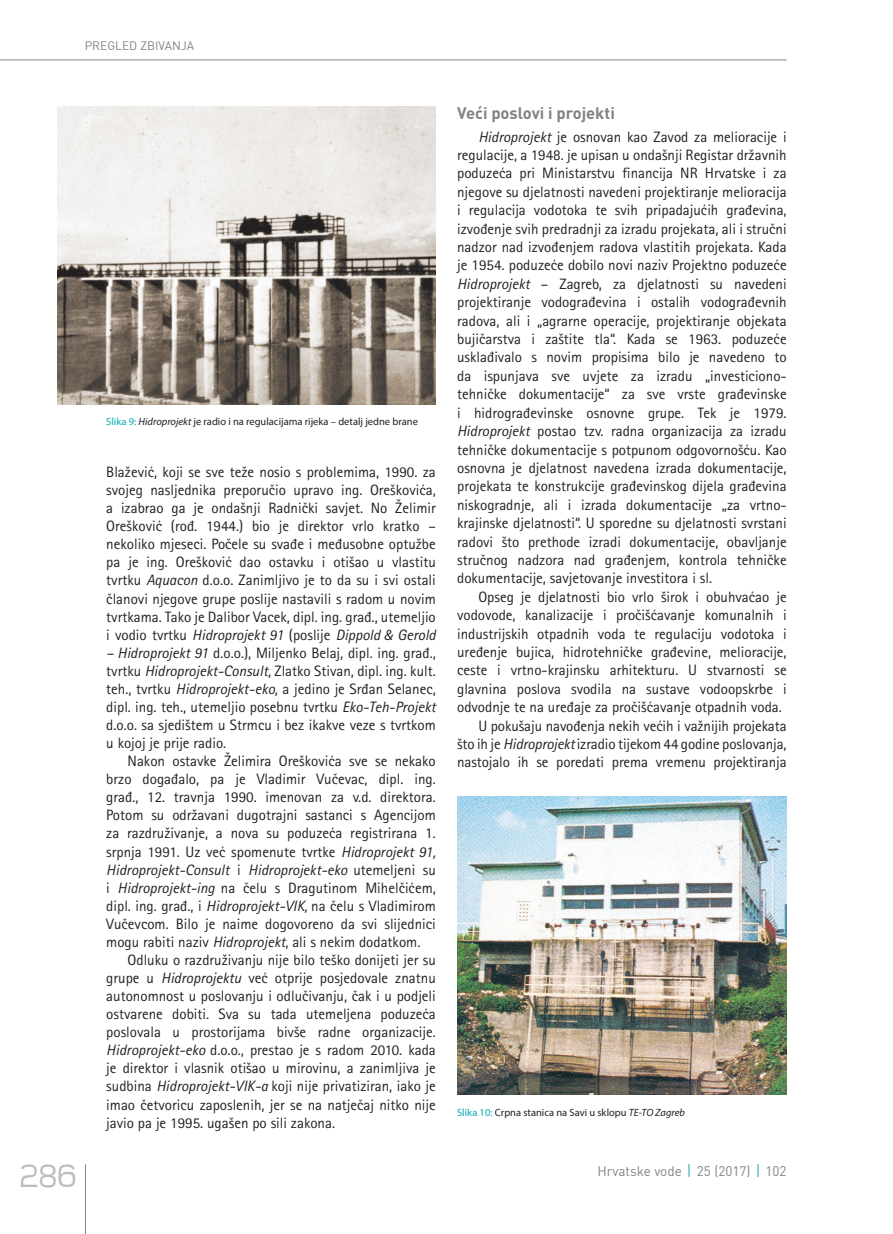
<style>
.page{position:relative;width:893px;height:1234px;background:#fff}
.page>*{position:absolute;margin:0;border:0;box-sizing:border-box;transform-origin:0 0}
.t1{font:300 36px "Teen";color:#bcbdc0}
.hv_naslov02_1{font:700 16.5px "DIN Pro";color:#808285}
.OSNOVNI_TEKST_10-12{font:15px/18px "Rotis Sans Serifklemy";color:#231f20;text-align:justify}
.t2{font:13.5px "DIN";color:#808285}
.t3{font:12px "DIN";color:#808285}
.hv_txt_tbl1{font:10.5px "Myriad Pro";color:#231f20}
.s1{color:#07aab9}
.s2{font-style:italic}
.s3{font-family:"Myriad Pro";font-style:italic}
</style>
<div class="page">
<hr style="left:85px;top:1164px;width:1px;height:69px;background:#808285">
<hr style="left:0;top:60px;width:787px;height:1px;background:#808285">
<svg style="left:689px;top:1164px;width:1px;height:12px"></svg>
<svg style="left:757px;top:1164px;width:2px;height:12px"></svg>
<img style="left:57px;top:106px;width:379px;height:298px">
<img style="left:457px;top:796px;width:330px;height:298px">
<p class="t3" style="left:85px;top:37px;width:111px">PREGLED ZBIVANJA</p>
<p class="hv_txt_tbl1" style="left:106px;top:415px;width:313px"><span class="s1">Slika 9:</span> <span class="s2">Hidroprojekt</span> je radio i na regulacijama rijeka – detalj jedne brane</p>
<p class="OSNOVNI_TEKST_10-12" style="left:106px;top:462px;width:331px">Blažević, koji se sve teže nosio s problemima, 1990. za svojeg nasljednika preporučio upravo ing. Oreškovića, a izabrao ga je ondašnji Radnički savjet. No Želimir Orešković (rođ. 1944.) bio je direktor vrlo kratko – nekoliko mjeseci. Počele su svađe i međusobne optužbe pa je ing. Orešković dao ostavku i otišao u vlastitu tvrtku <span class="s2">Aquacon</span> d.o.o. Zanimljivo je to da su i svi ostali članovi njegove grupe poslije nastavili s radom u novim tvrtkama. Tako je Dalibor Vacek, dipl. ing. građ., utemeljio i vodio tvrtku <span class="s2">Hidroprojekt 91</span> (poslije <span class="s2">Dippold</span> <span class="s3">&amp;</span> <span class="s2">Gerold</span></p>
<p class="OSNOVNI_TEKST_10-12" style="left:106px;top:643px;width:331px"><span class="s2">– Hidroprojekt 91</span> d.o.o.), Miljenko Belaj, dipl. ing. građ., tvrtku <span class="s2">Hidroprojekt-Consult</span>, Zlatko Stivan, dipl. ing. kult. teh., tvrtku <span class="s2">Hidroprojekt-eko</span>, a jedino je Srđan Selanec, dipl. ing. teh., utemeljio posebnu tvrtku <span class="s2">Eko-Teh-Projekt </span>d.o.o. sa sjedištem u Strmcu i bez ikakve veze s tvrtkom u kojoj je prije radio.</p>
<p class="OSNOVNI_TEKST_10-12" style="left:106px;top:751px;width:331px;text-indent:21px">Nakon ostavke Želimira Oreškovića sve se nekako brzo događalo, pa je Vladimir Vučevac, dipl. ing. građ., 12. travnja 1990. imenovan za v.d. direktora.<br>Potom su održavani dugotrajni sastanci s Agencijom za razdruživanje, a nova su poduzeća registrirana 1. srpnja 1991. Uz već spomenute tvrtke <span class="s2">Hidroprojekt 91, Hidroprojekt-Consult</span> i <span class="s2">Hidroprojekt-eko</span> utemeljeni su i <span class="s2">Hidroprojekt-ing</span> na čelu s Dragutinom Mihelčićem, dipl. ing. građ., i <span class="s2">Hidroprojekt-VIK,</span> na čelu s Vladimirom Vučevcom. Bilo je naime dogovoreno da svi slijednici mogu rabiti naziv <span class="s2">Hidroprojekt</span>, ali s nekim dodatkom<span class="s2">.</span></p>
<p class="OSNOVNI_TEKST_10-12" style="left:106px;top:950px;width:331px;text-indent:21px">Odluku o razdruživanju nije bilo teško donijeti jer su grupe u <span class="s2">Hidroprojektu</span> već otprije posjedovale znatnu autonomnost u poslovanju i odlučivanju, čak i u podjeli ostvarene dobiti. Sva su tada utemeljena poduzeća poslovala u prostorijama bivše radne organizacije.<br><span class="s2">Hidroprojekt-eko</span> d.o.o., prestao je s radom 2010. kada je direktor i vlasnik otišao u mirovinu, a zanimljiva je sudbina <span class="s2">Hidroprojekt-VIK-a</span> koji nije privatiziran, iako je imao četvoricu zaposlenih, jer se na natječaj nitko nije javio pa je 1995. ugašen po sili zakona.</p>
<p class="hv_naslov02_1" style="left:457px;top:102px;width:159px">Veći poslovi i projekti</p>
<p class="OSNOVNI_TEKST_10-12" style="left:457px;top:127px;width:331px;line-height:18.5px;text-indent:21px"><span class="s2">Hidroprojekt</span> je osnovan kao Zavod za melioracije i regulacije, a 1948. je upisan u ondašnji Registar državnih poduzeća pri Ministarstvu financija NR Hrvatske i za njegove su djelatnosti navedeni projektiranje melioracija i regulacija vodotoka te svih pripadajućih građevina, izvođenje svih predradnji za izradu projekata, ali i stručni nadzor nad izvođenjem radova vlastitih projekata. Kada je 1954. poduzeće dobilo novi naziv Projektno poduzeće <span class="s2">Hidroprojekt</span> – Zagreb, za djelatnosti su navedeni projektiranje vodograđevina i ostalih vodograđevnih radova, ali i „agrarne operacije, projektiranje objekata bujičarstva i zaštite tla“. Kada se 1963. poduzeće usklađivalo s novim propisima bilo je navedeno to da ispunjava sve uvjete za izradu „investiciono&shy;tehničke dokumentacije“ za sve vrste građevinske i hidrograđevinske osnovne grupe. Tek je 1979.<br><span class="s2">Hidroprojekt</span> postao tzv. radna organizacija za izradu tehničke dokumentacije s potpunom odgovornošću. Kao osnovna je djelatnost navedena izrada dokumentacije, projekata te konstrukcije građevinskog dijela građevina niskogradnje, ali i izrada dokumentacije „za vrtno&shy;krajinske djelatnosti“. U sporedne su djelatnosti svrstani radovi što prethode izradi dokumentacije, obavljanje stručnog nadzora nad građenjem, kontrola tehničke dokumentacije, savjetovanje investitora i sl.</p>
<p class="OSNOVNI_TEKST_10-12" style="left:457px;top:587px;width:331px;line-height:18.5px;text-indent:21px">Opseg je djelatnosti bio vrlo širok i obuhvaćao je vodovode, kanalizacije i pročišćavanje komunalnih i industrijskih otpadnih voda te regulaciju vodotoka i uređenje bujica, hidrotehničke građevine, melioracije, ceste i vrtno-krajinsku arhitekturu. U stvarnosti se glavnina poslova svodila na sustave vodoopskrbe i odvodnje te na uređaje za pročišćavanje otpadnih voda.</p>
<p class="OSNOVNI_TEKST_10-12" style="left:457px;top:716px;width:331px;line-height:18.5px;text-indent:21px">U pokušaju navođenja nekih većih i važnijih projekata što ih je <span class="s2">Hidroprojekt</span> izradio tijekom 44 godine poslovanja, nastojalo ih se poredati prema vremenu projektiranja</p>
<p class="hv_txt_tbl1" style="left:457px;top:1105px;width:230px"><span class="s1">Slika 10:</span> Crpna stanica na Savi u sklopu <span class="s2">TE-TO Zagreb</span></p>
<h1 class="t1" style="left:18px;top:1156px;width:60px">286</h1>
<p class="t2" style="left:597px;top:1161px;width:191px">Hrvatske vode 25 (2017) 102</p>
</div>
